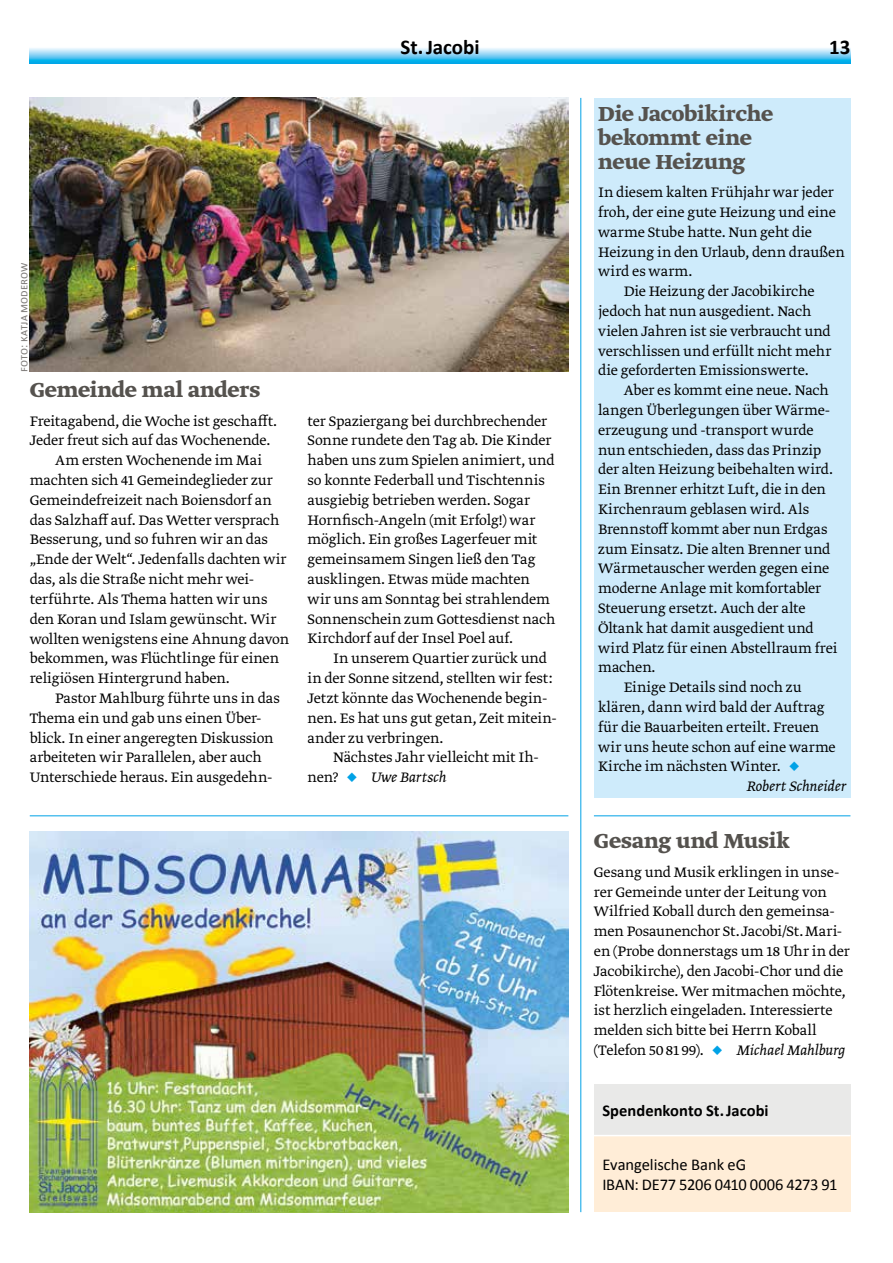
<style>
.page{position:relative;width:893px;height:1263px;background:#fff}
.page>*{position:absolute;margin:0;border:0;box-sizing:border-box;transform-origin:0 0}
.t1{font:700 24px/24px "Greta Text Std";color:#55524e}
.t2{font:700 21px "Calibri";letter-spacing:-.005em;color:#000}
.t3{font:16.5px/19.8px "Calibri";letter-spacing:-.015em;color:#000}
.t4{font:700 16.5px "Calibri";color:#000}
.t5{font:300 16.2px/19.8px "Greta Text Std";letter-spacing:-.005em;color:#000}
.t6{font:italic 300 16.2px "Greta Text Std";letter-spacing:.005em;color:#000}
.t7{font:12px "Calibri";letter-spacing:.01em;color:#7f7c7a}
.s1{color:#00a2e6}
.s2{font-style:italic}
</style>
<div class="page">
<svg style="left:30px;top:48px;width:820px;height:16px;background:#6dccf2"></svg>
<hr style="left:580px;top:98px;width:1px;height:1114px;background:#00a2e6">
<hr style="left:594px;top:815px;width:256px;height:1px;background:#00a2e6">
<img style="left:30px;top:98px;width:538px;height:274px">
<img style="left:30px;top:832px;width:538px;height:380px">
<hr style="left:30px;top:815px;width:538px;height:1px;background:#00a2e6">
<div style="left:594px;top:1084px;width:256px;height:51px;background:#e9e9e8"></div>
<div style="left:594px;top:1135px;width:256px;height:77px;background:#ffedd7"></div>
<hr style="left:594px;top:1135px;width:256px;height:1px;background:#fff">
<div style="left:594px;top:98px;width:256px;height:699px;background:#ceebfb"></div>
<p class="t2" style="left:401px;top:34px;width:81px">St.Jacobi</p>
<p class="t2" style="left:829px;top:34px;width:23px">13</p>
<p class="t7" style="left:16px;top:372px;width:111px;rotate:-90deg">foto: katja moderow</p>
<h1 class="t1" style="left:30px;top:379px;width:232px">Gemeinde mal anders</h1>
<p class="t5" style="left:30px;top:412px;width:249px">Freitagabend, die Woche ist geschafft.</p>
<p class="t5" style="left:30px;top:432px;width:242px">Jeder freut sich auf das Wochenende.</p>
<p class="t5" style="left:55px;top:451px;width:208px">Am ersten Wochenende im Mai</p>
<p class="t5" style="left:30px;top:471px;width:245px">machten sich 41 Gemeindeglieder zur</p>
<p class="t5" style="left:30px;top:491px;width:244px">Gemeindefreizeit nach Boiensdorf an</p>
<p class="t5" style="left:30px;top:511px;width:251px">das Salzhaff auf. Das Wetter versprach</p>
<p class="t5" style="left:30px;top:531px;width:240px">Besserung, und so fuhren wir an das</p>
<p class="t5" style="left:30px;top:550px;width:258px">„Ende der Welt“. Jedenfalls dachten wir</p>
<p class="t5" style="left:30px;top:570px;width:226px">das, als die Straße nicht mehr wei-</p>
<p class="t5" style="left:30px;top:590px;width:239px">terführte. Als Thema hatten wir uns</p>
<p class="t5" style="left:30px;top:610px;width:248px">den Koran und Islam gewünscht. Wir</p>
<p class="t5" style="left:30px;top:630px;width:261px">wollten wenigstens eine Ahnung davon</p>
<p class="t5" style="left:30px;top:649px;width:251px">bekommen, was Flüchtlinge für einen</p>
<p class="t5" style="left:30px;top:669px;width:202px">religiösen Hintergrund haben.</p>
<p class="t5" style="left:55px;top:689px;width:226px">Pastor Mahlburg führte uns in das</p>
<p class="t5" style="left:30px;top:709px;width:233px">Thema ein und gab uns einen Über-</p>
<p class="t5" style="left:30px;top:729px;width:245px">blick. In einer angeregten Diskussion</p>
<p class="t5" style="left:30px;top:748px;width:234px">arbeiteten wir Parallelen, aber auch</p>
<p class="t5" style="left:30px;top:768px;width:244px">Unterschiede heraus. Ein ausgedehn-</p>
<p class="t5" style="left:308px;top:412px;width:249px">ter Spaziergang bei durchbrechender Sonne rundete den Tag ab. Die Kinder haben uns zum Spielen animiert, und so konnte Federball und Tischtennis ausgiebig betrieben werden. Sogar Hornfisch-Angeln (mit Erfolg!) war möglich. Ein großes Lagerfeuer mit gemeinsamem Singen ließ den Tag ausklingen. Etwas müde machten wir uns am Sonntag bei strahlendem Sonnenschein zum Gottesdienst nach Kirchdorf auf der Insel Poel auf.</p>
<p class="t5" style="left:308px;top:649px;width:251px;text-indent:26px">In unserem Quartier zurück und in der Sonne sitzend, stellten wir fest:<br>Jetzt könnte das Wochenende begin&shy;nen. Es hat uns gut getan, Zeit mitein&shy;ander zu verbringen.</p>
<p class="t5" style="left:308px;top:748px;width:233px;text-indent:26px">Nächstes Jahr vielleicht mit Ih&shy;nen? <span class="s1">◆</span> <span class="s2">Uwe Bartsch</span></p>
<h1 class="t1" style="left:598px;top:103px;width:176px">Die Jacobikirche bekommt eine neue Heizung</h1>
<p class="t5" style="left:598px;top:183px;width:237px">In diesem kalten Frühjahr war jeder</p>
<p class="t5" style="left:598px;top:203px;width:239px">froh, der eine gute Heizung und eine</p>
<p class="t5" style="left:598px;top:223px;width:215px">warme Stube hatte. Nun geht die</p>
<p class="t5" style="left:598px;top:243px;width:248px">Heizung in den Urlaub, denn draußen</p>
<p class="t5" style="left:598px;top:263px;width:96px">wird es warm.</p>
<p class="t5" style="left:624px;top:282px;width:192px">Die Heizung der Jacobikirche</p>
<p class="t5" style="left:598px;top:302px;width:215px">jedoch hat nun ausgedient. Nach</p>
<p class="t5" style="left:598px;top:322px;width:234px">vielen Jahren ist sie verbraucht und</p>
<p class="t5" style="left:598px;top:342px;width:235px">verschlissen und erfüllt nicht mehr</p>
<p class="t5" style="left:598px;top:362px;width:212px">die geforderten Emissionswerte.</p>
<p class="t5" style="left:624px;top:381px;width:207px">Aber es kommt eine neue. Nach</p>
<p class="t5" style="left:598px;top:401px;width:232px">langen Überlegungen über Wärme-</p>
<p class="t5" style="left:598px;top:421px;width:217px">erzeugung und -transport wurde</p>
<p class="t5" style="left:598px;top:441px;width:224px">nun entschieden, dass das Prinzip</p>
<p class="t5" style="left:598px;top:460px;width:236px">der alten Heizung beibehalten wird.</p>
<p class="t5" style="left:598px;top:480px;width:229px">Ein Brenner erhitzt Luft, die in den</p>
<p class="t5" style="left:598px;top:500px;width:212px">Kirchenraum geblasen wird. Als</p>
<p class="t5" style="left:598px;top:520px;width:231px">Brennstoff kommt aber nun Erdgas</p>
<p class="t5" style="left:598px;top:540px;width:234px">zum Einsatz. Die alten Brenner und</p>
<p class="t5" style="left:598px;top:559px;width:233px">Wärmetauscher werden gegen eine</p>
<p class="t5" style="left:598px;top:579px;width:225px">moderne Anlage mit komfortabler</p>
<p class="t5" style="left:598px;top:599px;width:209px">Steuerung ersetzt. Auch der alte</p>
<p class="t5" style="left:598px;top:619px;width:217px">Öltank hat damit ausgedient und</p>
<p class="t5" style="left:598px;top:639px;width:241px">wird Platz für einen Abstellraum frei</p>
<p class="t5" style="left:598px;top:658px;width:59px">machen.</p>
<p class="t5" style="left:624px;top:678px;width:179px">Einige Details sind noch zu</p>
<p class="t5" style="left:598px;top:698px;width:228px">klären, dann wird bald der Auftrag</p>
<p class="t5" style="left:598px;top:718px;width:223px">für die Bauarbeiten erteilt. Freuen</p>
<p class="t5" style="left:598px;top:738px;width:239px">wir uns heute schon auf eine warme</p>
<p class="t5" style="left:598px;top:757px;width:203px">Kirche im nächsten Winter. <span class="s1">◆</span></p>
<p class="t6" style="left:746px;top:777px;width:101px">Robert Schneider</p>
<h1 class="t1" style="left:594px;top:830px;width:197px">Gesang und Musik</h1>
<p class="t5" style="left:594px;top:863px;width:257px">Gesang und Musik erklingen in unse&shy;rer Gemeinde unter der Leitung von Wilfried Koball durch den gemeinsa&shy;men Posaunenchor St. Jacobi/St.Mari&shy;en (Probe donnerstags um 18 Uhr in der Jacobikirche), den Jacobi-Chor und die Flötenkreise. Wer mitmachen möchte, ist herzlich eingeladen. Interessierte melden sich bitte bei Herrn Koball (Telefon 5081 99). <span class="s1">◆</span> <span class="s2">Michael Mahlburg</span></p>
<p class="t4" style="left:602px;top:1100px;width:168px">Spendenkonto St.Jacobi</p>
<p class="t3" style="left:602px;top:1154px;width:237px">Evangelische Bank eG<br>IBAN: DE77 5206 0410 0006 4273 91</p>
</div>
